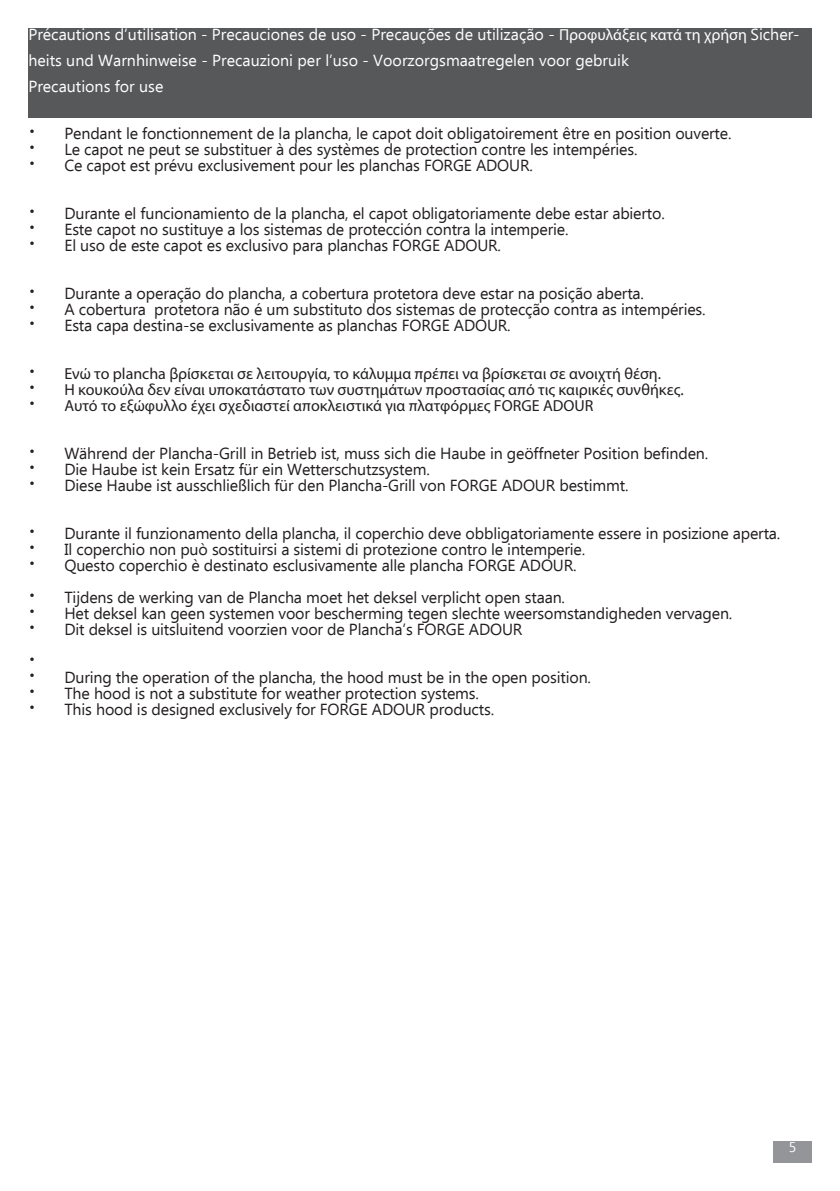
<style>
.page{position:relative;width:840px;height:1191px;background:#fff}
.page>*{position:absolute;margin:0;border:0;box-sizing:border-box;transform-origin:0 0}
.t1{font:16px "Ebrima";letter-spacing:-.01em;color:#231f20}
.t2{font:16px "Myriad Pro";color:#231f20}
.t3{font:16px/26px "Ebrima";color:#fff}
.t4{font:16px "Andika";color:#231f20}
.t5{font:14px "Ebrima";color:#fff}
.s1{font-family:"Myriad Pro"}
.s2{font-family:"Andika"}
</style>
<div class="page">
<div style="left:772px;top:1141px;width:39px;height:21px;background:#939598"></div>
<div style="left:28px;top:28px;width:783px;height:90px;background:#57585a"></div>
<p class="t3" style="left:28px;top:21px;width:772px">Précautions d’utilisation - Precauciones de uso - Precauções de utilização - <span class="s1">Προφυλάξεις κατά τη χρήση</span> Sicher&shy;heits und Warnhinweise - Precauzioni per l’uso - Voorzorgsmaatregelen voor gebruik</p>
<p class="t3" style="left:28px;top:73px;width:136px">Precautions for use</p>
<p class="t1" style="left:28px;top:122px;width:704px"><span class="s2">•</span> Pendant le fonctionnement de la plancha, le capot doit obligatoirement être en position ouverte.</p>
<p class="t1" style="left:28px;top:138px;width:610px"><span class="s2">•</span> Le capot ne peut se substituer à des systèmes de protection contre les intempéries.</p>
<p class="t1" style="left:28px;top:154px;width:505px"><span class="s2">•</span> Ce capot est prévu exclusivement pour les planchas FORGE ADOUR.</p>
<p class="t1" style="left:28px;top:202px;width:637px"><span class="s2">•</span> Durante el funcionamiento de la plancha, el capot obligatoriamente debe estar abierto.</p>
<p class="t1" style="left:28px;top:218px;width:541px"><span class="s2">•</span> Este capot no sustituye a los sistemas de protección contra la intemperie.</p>
<p class="t1" style="left:28px;top:234px;width:474px"><span class="s2">•</span> El uso de este capot es exclusivo para planchas FORGE ADOUR.</p>
<p class="t1" style="left:28px;top:282px;width:617px"><span class="s2">•</span> Durante a operação do plancha, a cobertura protetora deve estar na posição aberta.</p>
<p class="t1" style="left:28px;top:298px;width:678px"><span class="s2">•</span> A cobertura protetora não é um substituto dos sistemas de protecção contra as intempéries.</p>
<p class="t1" style="left:28px;top:314px;width:483px"><span class="s2">•</span> Esta capa destina-se exclusivamente as planchas FORGE ADOUR.</p>
<p class="t2" style="left:28px;top:364px;width:634px"><span class="s2">•</span> Ενώ το plancha βρίσκεται σε λειτουργία, το κάλυμμα πρέπει να βρίσκεται σε ανοιχτή θέση.</p>
<p class="t2" style="left:28px;top:380px;width:656px"><span class="s2">•</span> Η κουκούλα δεν είναι υποκατάστατο των συστημάτων προστασίας από τις καιρικές συνθήκες.</p>
<p class="t2" style="left:28px;top:396px;width:566px"><span class="s2">•</span> Αυτό το εξώφυλλο έχει σχεδιαστεί αποκλειστικά για πλατφόρμες FORGE ADOUR</p>
<p class="t1" style="left:28px;top:442px;width:681px"><span class="s2">•</span> Während der Plancha-Grill in Betrieb ist, muss sich die Haube in geöffneter Position befinden.</p>
<p class="t1" style="left:28px;top:458px;width:403px"><span class="s2">•</span> Die Haube ist kein Ersatz für ein Wetterschutzsystem.</p>
<p class="t1" style="left:28px;top:474px;width:601px"><span class="s2">•</span> Diese Haube ist ausschließlich für den Plancha-Grill von FORGE ADOUR bestimmt.</p>
<p class="t1" style="left:28px;top:522px;width:753px"><span class="s2">•</span> Durante il funzionamento della plancha, il coperchio deve obbligatoriamente essere in posizione aperta.</p>
<p class="t1" style="left:28px;top:538px;width:558px"><span class="s2">•</span> Il coperchio non può sostituirsi a sistemi di protezione contro le intemperie.</p>
<p class="t1" style="left:28px;top:554px;width:549px"><span class="s2">•</span> Questo coperchio è destinato esclusivamente alle plancha FORGE ADOUR.</p>
<p class="t1" style="left:28px;top:586px;width:538px"><span class="s2">•</span> Tijdens de werking van de Plancha moet het deksel verplicht open staan.</p>
<p class="t1" style="left:28px;top:602px;width:705px"><span class="s2">•</span> Het deksel kan geen systemen voor bescherming tegen slechte weersomstandigheden vervagen.</p>
<p class="t1" style="left:28px;top:618px;width:495px"><span class="s2">•</span> Dit deksel is uitsluitend voorzien voor de Plancha’s FORGE ADOUR</p>
<p class="t4" style="left:28px;top:650px;width:9px">•</p>
<p class="t1" style="left:28px;top:666px;width:564px"><span class="s2">•</span> During the operation of the plancha, the hood must be in the open position.</p>
<p class="t1" style="left:28px;top:682px;width:452px"><span class="s2">•</span> The hood is not a substitute for weather protection systems.</p>
<p class="t1" style="left:28px;top:698px;width:467px"><span class="s2">•</span> This hood is designed exclusively for FORGE ADOUR products.</p>
<p class="t5" style="left:788px;top:1136px;width:9px">5</p>
</div>
